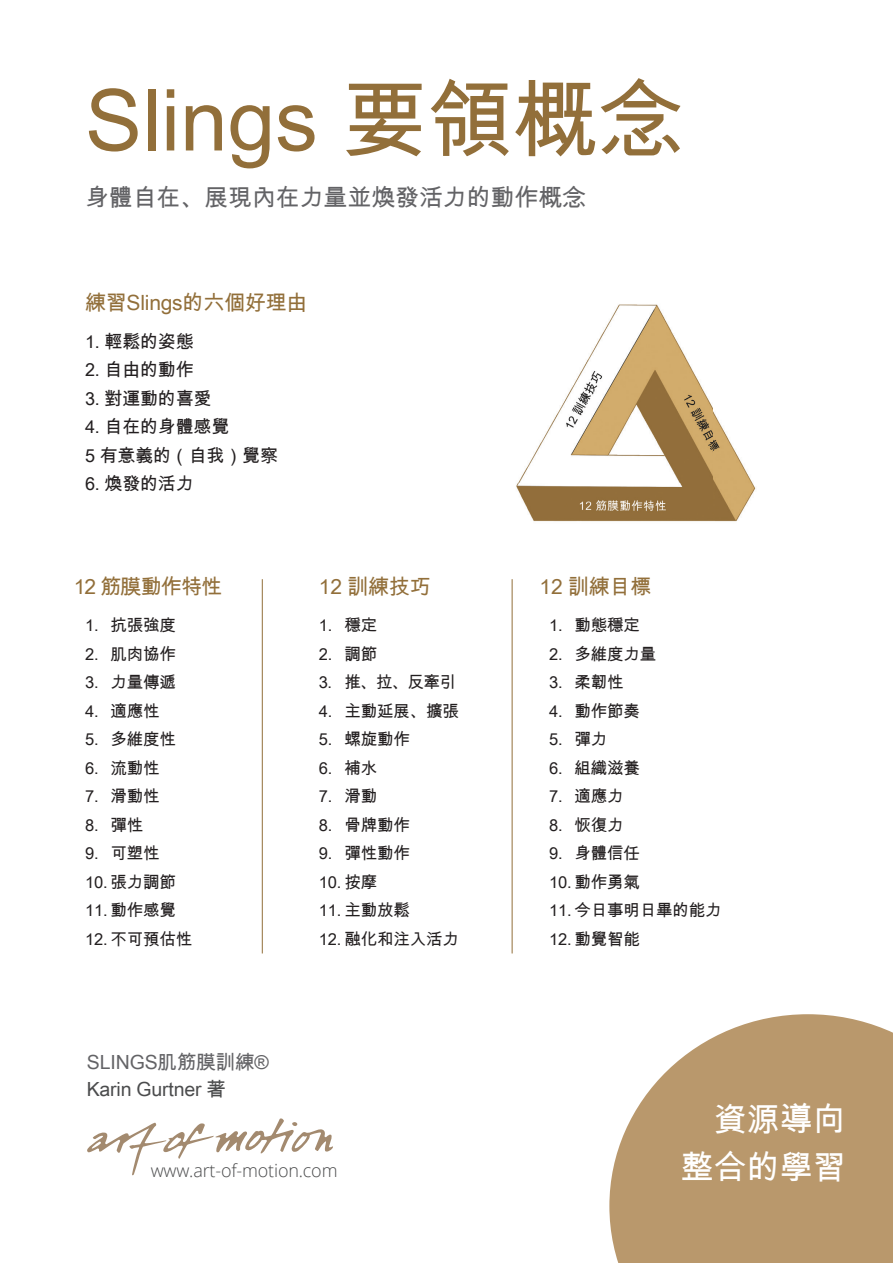
<style>
.page{position:relative;width:893px;height:1263px;background:#fff}
.page>*{position:absolute;margin:0;border:0;box-sizing:border-box;transform-origin:0 0}
.t1{font:85.5px "Arial Unicode MS";color:#926f3a}
.t2{font:33px/48px "Arial Unicode MS";color:#fff;text-align:right}
.t3{font:24px "Arial Unicode MS";letter-spacing:-.005em;color:#636366}
.t4{font:21px "Arial Unicode MS";letter-spacing:-.01em;color:#926f3a}
.t5{font:21px "Arial Unicode MS";letter-spacing:-.04em;color:#926f3a}
.t6{font:19.5px "Arial Unicode MS";letter-spacing:-.01em;color:#4b4c4d}
.t7{font:19.5px "Arial Unicode MS";letter-spacing:-.005em;color:#636366}
.t8{font:18px/28.5px "Arial Unicode MS";letter-spacing:-.01em;color:#231f20}
.t9{font:300 18px "Open Sans";letter-spacing:-.01em;color:#4b4c4d}
.t10{font:16.5px "Arial Unicode MS";letter-spacing:-.01em;color:#231f20}
</style>
<div class="page">
<svg style="left:609px;top:1014px;width:284px;height:249px;background:#c1a57e"></svg>
<svg style="left:87px;top:1118px;width:246px;height:57px"></svg>
<hr style="left:262px;top:579px;width:1px;height:374px;background:#926f3a">
<hr style="left:512px;top:579px;width:1px;height:374px;background:#926f3a">
<img style="left:516px;top:304px;width:240px;height:218px">
<h1 class="t1" style="left:85px;top:58px;width:600px">Slings 要領概念</h1>
<h3 class="t3" style="left:85px;top:180px;width:503px">身體自在、展現內在力量並煥發活力的動作概念</h3>
<p class="t4" style="left:85px;top:288px;width:224px">練習Slings的六個好理由</p>
<p class="t8" style="left:85px;top:327px;width:110px">1. 輕鬆的姿態</p>
<p class="t8" style="left:85px;top:355px;width:110px">2. 自由的動作</p>
<p class="t8" style="left:85px;top:384px;width:128px">3. 對運動的喜愛</p>
<p class="t8" style="left:85px;top:412px;width:195px">4. 自在的身體感覺<br>5 有意義的（自我）覺察</p>
<p class="t8" style="left:85px;top:469px;width:110px">6. 煥發的活力</p>
<p class="t5" style="left:74px;top:571px;width:150px">12 筋膜動作特性</p>
<p class="t4" style="left:319px;top:571px;width:113px">12 訓練技巧</p>
<p class="t4" style="left:540px;top:571px;width:113px">12 訓練目標</p>
<p class="t10" style="left:85px;top:613px;width:93px">1. 抗張強度</p>
<p class="t10" style="left:85px;top:642px;width:93px">2. 肌肉協作</p>
<p class="t10" style="left:85px;top:670px;width:93px">3. 力量傳遞</p>
<p class="t10" style="left:85px;top:699px;width:76px">4. 適應性</p>
<p class="t10" style="left:85px;top:727px;width:93px">5. 多維度性</p>
<p class="t10" style="left:85px;top:756px;width:76px">6. 流動性</p>
<p class="t10" style="left:85px;top:784px;width:76px">7. 滑動性</p>
<p class="t10" style="left:85px;top:813px;width:60px">8. 彈性</p>
<p class="t10" style="left:85px;top:841px;width:76px">9. 可塑性</p>
<p class="t10" style="left:85px;top:870px;width:93px">10. 張力調節</p>
<p class="t10" style="left:85px;top:898px;width:93px">11. 動作感覺</p>
<p class="t10" style="left:85px;top:927px;width:109px">12. 不可預估性</p>
<p class="t7" style="left:87px;top:1048px;width:184px">SLINGS肌筋膜訓練®</p>
<p class="t6" style="left:87px;top:1075px;width:141px">Karin Gurtner 著</p>
<p class="t10" style="left:319px;top:613px;width:60px">1. 穩定</p>
<p class="t10" style="left:319px;top:642px;width:60px">2. 調節</p>
<p class="t10" style="left:319px;top:670px;width:139px">3. 推、拉、反牽引</p>
<p class="t10" style="left:319px;top:699px;width:142px">4. 主動延展、擴張</p>
<p class="t10" style="left:319px;top:727px;width:93px">5. 螺旋動作</p>
<p class="t10" style="left:319px;top:756px;width:60px">6. 補水</p>
<p class="t10" style="left:319px;top:784px;width:60px">7. 滑動</p>
<p class="t10" style="left:319px;top:813px;width:93px">8. 骨牌動作</p>
<p class="t10" style="left:319px;top:841px;width:93px">9. 彈性動作</p>
<p class="t10" style="left:319px;top:870px;width:60px">10. 按摩</p>
<p class="t10" style="left:319px;top:898px;width:93px">11. 主動放鬆</p>
<p class="t10" style="left:319px;top:927px;width:142px">12. 融化和注入活力</p>
<p class="t9" style="left:151px;top:1158px;width:188px">www.art-of-motion.com</p>
<p class="t10" style="left:549px;top:613px;width:93px">1. 動態穩定</p>
<p class="t10" style="left:549px;top:642px;width:109px">2. 多維度力量</p>
<p class="t10" style="left:549px;top:670px;width:76px">3. 柔韌性</p>
<p class="t10" style="left:549px;top:699px;width:93px">4. 動作節奏</p>
<p class="t10" style="left:549px;top:727px;width:60px">5. 彈力</p>
<p class="t10" style="left:549px;top:756px;width:93px">6. 組織滋養</p>
<p class="t10" style="left:549px;top:784px;width:76px">7. 適應力</p>
<p class="t10" style="left:549px;top:813px;width:76px">8. 恢復力</p>
<p class="t10" style="left:549px;top:841px;width:93px">9. 身體信任</p>
<p class="t10" style="left:549px;top:870px;width:93px">10. 動作勇氣</p>
<p class="t10" style="left:549px;top:898px;width:174px">11. 今日事明日畢的能力</p>
<p class="t10" style="left:549px;top:927px;width:93px">12. 動覺智能</p>
<h2 class="t2" style="left:681px;top:1095px;width:166px">資源導向整合的學習</h2>
</div>
